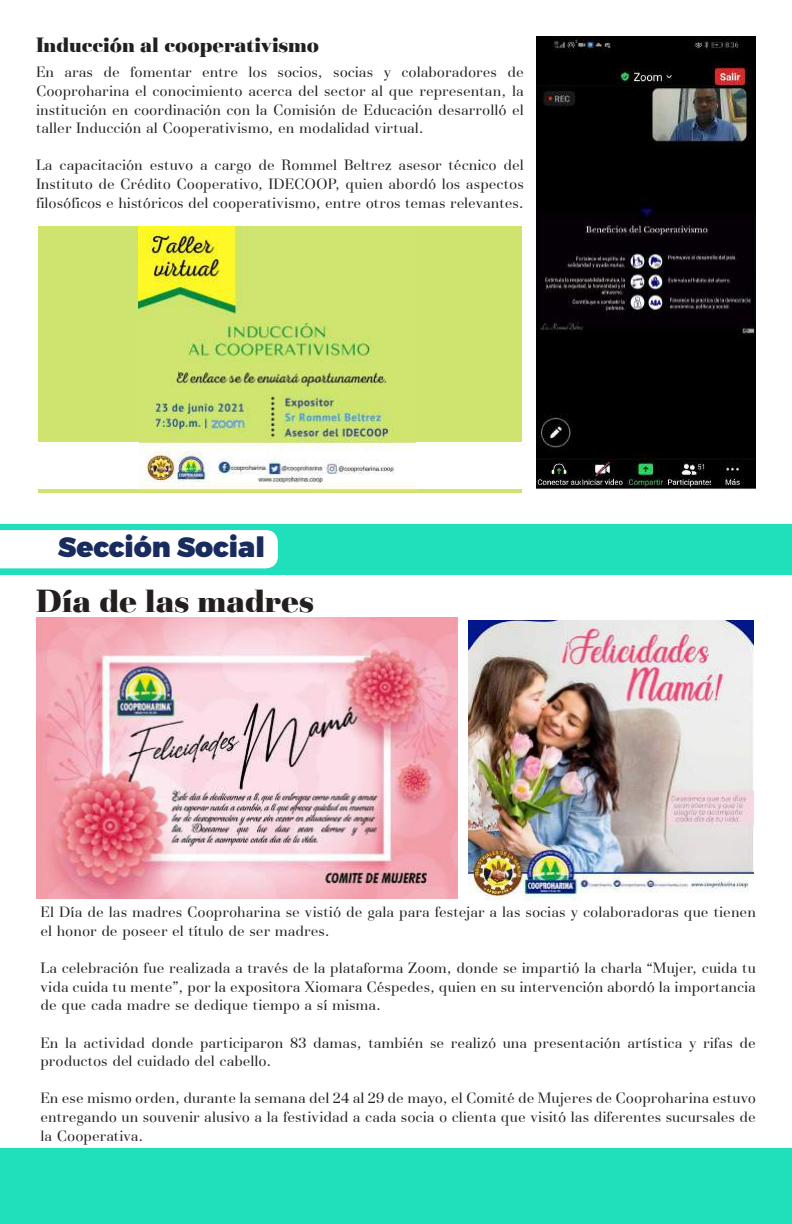
<style>
.page{position:relative;width:792px;height:1224px;background:#fff}
.page>*{position:absolute;margin:0;border:0;box-sizing:border-box;transform-origin:0 0}
.t1{font:900 33.3px "Basilia";color:#241f1f}
.t2{font:900 27.9px "Montserrat";color:#192c5d}
.t3{font:900 21.5px "Basilia";color:#241f1f}
.t4{font:15.5px/18.6px "Basilia";color:#241f1f;text-align:justify}
</style>
<div class="page">
<div style="left:38px;top:226px;width:484px;height:267px;background:#cee46f"></div>
<img style="left:138px;top:226px;width:279px;height:265px">
<div style="left:34px;top:442px;width:104px;height:46px;background:#fff"></div>
<div style="left:417px;top:442px;width:107px;height:46px;background:#fff"></div>
<div style="left:0;top:524px;width:792px;height:51px;background:#1fe0bb"></div>
<hr style="left:791px;top:0;width:1px;height:88px;background:#1fe0bb">
<div style="left:0;top:1149px;width:792px;height:75px;background:#1fe0bb"></div>
<img style="left:36px;top:618px;width:421px;height:280px">
<img style="left:469px;top:621px;width:284px;height:280px">
<div style="left:0;top:530px;width:278px;height:38px;background:#fff"></div>
<img style="left:536px;top:36px;width:220px;height:454px">
<h3 class="t3" style="left:36px;top:31px;width:285px">Inducción al cooperativismo</h3>
<p class="t4" style="left:36px;top:63px;width:489px">En aras de fomentar entre los socios, socias y colaboradores de Cooproharina el conocimiento acerca del sector al que representan, la institución en coordinación con la Comisión de Educación desarrolló el taller Inducción al Cooperativismo, en modalidad virtual.</p>
<p class="t4" style="left:36px;top:156px;width:489px">La capacitación estuvo a cargo de Rommel Beltrez asesor técnico del Instituto de Crédito Cooperativo, IDECOOP, quien abordó los aspectos filosóficos e históricos del cooperativismo, entre otros temas relevantes.</p>
<h2 class="t2" style="left:58px;top:530px;width:209px">Sección Social</h2>
<h1 class="t1" style="left:36px;top:580px;width:279px">Día de las madres</h1>
<p class="t4" style="left:40px;top:903px;width:717px">El Día de las madres Cooproharina se vistió de gala para festejar a las socias y colaboradoras que tienen el honor de poseer el título de ser madres.</p>
<p class="t4" style="left:40px;top:959px;width:717px">La celebración fue realizada a través de la plataforma Zoom, donde se impartió la charla “Mujer, cuida tu vida cuida tu mente”, por la expositora Xiomara Céspedes, quien en su intervención abordó la importancia de que cada madre se dedique tiempo a sí misma.</p>
<p class="t4" style="left:40px;top:1033px;width:717px">En la actividad donde participaron 83 damas, también se realizó una presentación artística y rifas de productos del cuidado del cabello.</p>
<p class="t4" style="left:40px;top:1089px;width:717px">En ese mismo orden, durante la semana del 24 al 29 de mayo, el Comité de Mujeres de Cooproharina estuvo entregando un souvenir alusivo a la festividad a cada socia o clienta que visitó las diferentes sucursales de la Cooperativa.</p>
</div>
